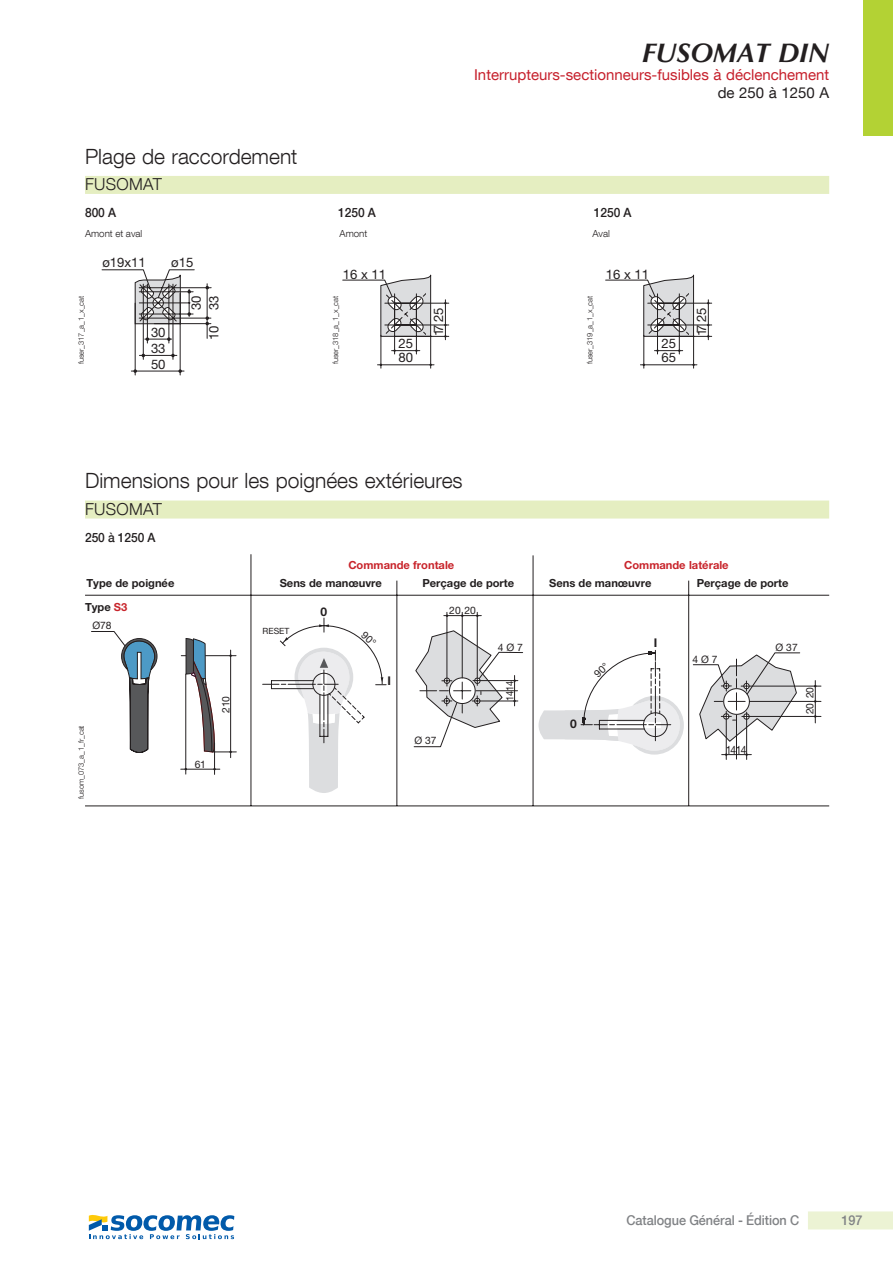
<style>
.page{position:relative;width:893px;height:1263px;background:#fff}
.page>*{position:absolute;margin:0;border:0;box-sizing:border-box;transform-origin:0 0}
.t1{font:italic 700 27px "Optima LT Std";color:#231f20}
.titre_Chapitre{font:300 21px "Helvetica Neue LT Com";color:#231f20}
.titre_Bandeau{font:300 16.5px "Helvetica Neue LT Com";letter-spacing:.02em;color:#231f20}
.t2{font:15px "Helvetica Neue LT Com";color:#c6202c}
.t3{font:15px "Helvetica Neue LT Com";color:#231f20}
.t4{font:500 13.5px "Helvetica Neue LT Com";letter-spacing:-.005em;color:#808285;scale:.94 1}
.t5{font:13.2px "Helvetica Neue LT Com";color:#231f20}
.Texte_medium_8_5{font:500 12.75px "Helvetica Neue LT Com";letter-spacing:-.005em;color:#231f20;scale:.94 1}
.t6{font:700 12px "Helvetica Neue LT Com";color:#231f20}
.t7{font:11.4px "Helvetica Neue LT Com";color:#231f20;scale:.9 1}
.t8{font:700 11.1px/18.3px "Helvetica Neue LT Com";color:#c8242b}
.t9{font:700 11.1px "Helvetica Neue LT Com";color:#231f20}
.t10{font:10.35px "Helvetica Neue LT Com";letter-spacing:-.005em;color:#231f20}
.t11{font:10.35px "Helvetica Neue LT Com";letter-spacing:-.005em;color:#231f20;scale:.9 1}
.texte_schéma_phot{font:300 9.75px "Helvetica Neue LT Com";color:#231f20}
.t12{font:8.55px "Helvetica Neue LT Com";color:#231f20}
.reference{font:300 7.5px "Helvetica Neue LT Com";color:#231f20}
.s1{color:#231f20}
.s2{color:#c8242b}
</style>
<div class="page">
<div style="left:808px;top:1211px;width:85px;height:18px;background:#ecf3d4"></div>
<div style="left:863px;top:0;width:30px;height:136px;background:#b3d234"></div>
<hr style="left:147px;top:284px;width:1px;height:59px;background:#231f20">
<hr style="left:169px;top:284px;width:1px;height:59px;background:#231f20">
<hr style="left:180px;top:293px;width:1px;height:82px;background:#231f20">
<hr style="left:135px;top:303px;width:1px;height:72px;background:#231f20">
<hr style="left:131px;top:371px;width:53px;height:1px;background:#231f20">
<hr style="left:207px;top:284px;width:1px;height:54px;background:#231f20">
<hr style="left:143px;top:284px;width:1px;height:75px;background:#231f20">
<hr style="left:173px;top:284px;width:1px;height:75px;background:#231f20">
<hr style="left:139px;top:355px;width:38px;height:1px;background:#231f20">
<svg style="left:145px;top:337px;width:27px;height:4px"></svg>
<svg style="left:178px;top:369px;width:4px;height:4px"></svg>
<svg style="left:101px;top:269px;width:111px;height:56px"></svg>
<div style="left:85px;top:176px;width:744px;height:18px;background:#e5eec1"></div>
<svg style="left:342px;top:274px;width:107px;height:95px"></svg>
<svg style="left:605px;top:274px;width:107px;height:95px"></svg>
<hr style="left:444px;top:615px;width:37px;height:1px;background:#231f20">
<hr style="left:477px;top:612px;width:1px;height:73px;background:#231f20">
<hr style="left:447px;top:612px;width:1px;height:74px;background:#231f20">
<hr style="left:462px;top:612px;width:1px;height:66px;background:#231f20">
<svg style="left:693px;top:652px;width:128px;height:108px"></svg>
<hr style="left:85px;top:595px;width:744px;height:1px;background:#231f20">
<hr style="left:85px;top:806px;width:744px;height:1px;background:#231f20">
<hr style="left:251px;top:554px;width:1px;height:252px;background:#231f20">
<hr style="left:397px;top:581px;width:1px;height:225px;background:#231f20">
<hr style="left:533px;top:555px;width:1px;height:251px;background:#231f20">
<hr style="left:688px;top:581px;width:1px;height:225px;background:#231f20">
<hr style="left:185px;top:674px;width:1px;height:100px;background:#231f20">
<hr style="left:214px;top:743px;width:1px;height:31px;background:#231f20">
<hr style="left:181px;top:769px;width:39px;height:1px;background:#231f20">
<svg style="left:91px;top:631px;width:146px;height:127px"></svg>
<div style="left:85px;top:500px;width:744px;height:18px;background:#e5eec1"></div>
<svg style="left:89px;top:1215px;width:145px;height:24px"></svg>
<svg style="left:414px;top:630px;width:109px;height:117px"></svg>
<svg style="left:538px;top:649px;width:146px;height:106px"></svg>
<svg style="left:262px;top:618px;width:124px;height:175px"></svg>
<p class="titre_Chapitre" style="left:85px;top:144px;width:214px">Plage de raccordement</p>
<h1 class="t1" style="left:642px;top:37px;width:189px">FUSOMAT DIN</h1>
<h3 class="t2" style="left:474px;top:66px;width:357px">Interrupteurs-sectionneurs-fusibles à déclenchement</h3>
<h3 class="t3" style="left:718px;top:84px;width:113px">de 250 à 1250 A</h3>
<p class="titre_Bandeau" style="left:85px;top:174px;width:78px">FUSOMAT</p>
<p class="Texte_medium_8_5" style="left:85px;top:205px;width:34px">800 A</p>
<p class="texte_schéma_phot" style="left:85px;top:227px;width:59px">Amont et aval</p>
<p class="texte_schéma_phot" style="left:340px;top:227px;width:29px">Amont</p>
<p class="t5" style="left:343px;top:266px;width:45px">16 x 11</p>
<p class="Texte_medium_8_5" style="left:338px;top:205px;width:42px">1250 A</p>
<p class="Texte_medium_8_5" style="left:594px;top:205px;width:42px">1250 A</p>
<p class="texte_schéma_phot" style="left:592px;top:227px;width:19px">Aval</p>
<p class="t5" style="left:606px;top:266px;width:45px">16 x 11</p>
<p class="t5" style="left:102px;top:254px;width:45px">ø19x11</p>
<p class="t5" style="left:171px;top:254px;width:24px">ø15</p>
<p class="reference" style="left:76px;top:364px;width:70px;rotate:-90deg">fuser_317_a_1_x_cat</p>
<p class="t5" style="left:188px;top:310px;width:16px;rotate:-90deg">30</p>
<p class="t5" style="left:206px;top:310px;width:16px;rotate:-90deg">33</p>
<p class="t5" style="left:151px;top:324px;width:16px">30</p>
<p class="t5" style="left:206px;top:340px;width:16px;rotate:-90deg">10</p>
<p class="t5" style="left:151px;top:340px;width:16px">33</p>
<p class="t5" style="left:151px;top:356px;width:16px">50</p>
<p class="reference" style="left:331px;top:364px;width:70px;rotate:-90deg">fuser_318_a_1_x_cat</p>
<p class="t5" style="left:398px;top:335px;width:16px">25</p>
<p class="t5" style="left:398px;top:350px;width:16px">80</p>
<p class="t5" style="left:430px;top:336px;width:31px;rotate:-90deg">17 25</p>
<p class="reference" style="left:585px;top:364px;width:70px;rotate:-90deg">fuser_319_a_1_x_cat</p>
<p class="t5" style="left:661px;top:335px;width:16px">25</p>
<p class="t5" style="left:661px;top:350px;width:16px">65</p>
<p class="t5" style="left:693px;top:336px;width:31px;rotate:-90deg">17 25</p>
<p class="titre_Chapitre" style="left:85px;top:468px;width:379px">Dimensions pour les poignées extérieures</p>
<p class="titre_Bandeau" style="left:85px;top:499px;width:78px">FUSOMAT</p>
<p class="Texte_medium_8_5" style="left:85px;top:530px;width:76px">250 à 1250 A</p>
<p class="t8" style="left:422px;top:556px;width:93px;text-indent:-74px">Commande frontale<br><span class="s1">Perçage de porte</span></p>
<p class="t9" style="left:86px;top:576px;width:89px">Type de poignée</p>
<p class="t9" style="left:280px;top:576px;width:104px">Sens de manœuvre</p>
<p class="t9" style="left:85px;top:600px;width:44px">Type <span class="s2">S3</span></p>
<p class="t10" style="left:93px;top:619px;width:20px">Ø78</p>
<p class="reference" style="left:76px;top:799px;width:75px;rotate:-90deg">fusom_073_a_1_fr_cat</p>
<p class="t10" style="left:219px;top:713px;width:18px;rotate:-90deg">210</p>
<p class="t10" style="left:195px;top:758px;width:13px">61</p>
<p class="t12" style="left:263px;top:626px;width:28px">RESET</p>
<p class="t6" style="left:320px;top:604px;width:8px">0</p>
<p class="t10" style="left:449px;top:604px;width:28px">20 20</p>
<p class="t6" style="left:388px;top:673px;width:5px">I</p>
<p class="t10" style="left:414px;top:734px;width:24px">Ø 37</p>
<p class="t11" style="left:503px;top:701px;width:23px;rotate:-90deg">1414</p>
<p class="t8" style="left:697px;top:556px;width:93px;text-indent:-73px">Commande latérale<br><span class="s1">Perçage de porte</span></p>
<p class="t9" style="left:549px;top:576px;width:104px">Sens de manœuvre</p>
<p class="t6" style="left:570px;top:716px;width:8px">0</p>
<p class="t6" style="left:654px;top:635px;width:5px">I</p>
<p class="t10" style="left:692px;top:653px;width:26px">4 Ø 7</p>
<p class="t7" style="left:726px;top:742px;width:25px">1414</p>
<p class="t10" style="left:776px;top:641px;width:24px">Ø 37</p>
<p class="t10" style="left:803px;top:714px;width:29px;rotate:-90deg">20 20</p>
<h3 class="t4" style="left:626px;top:1212px;width:185px">Catalogue Général - Édition C</h3>
<h3 class="t4" style="left:841px;top:1212px;width:24px">197</h3>
</div>
